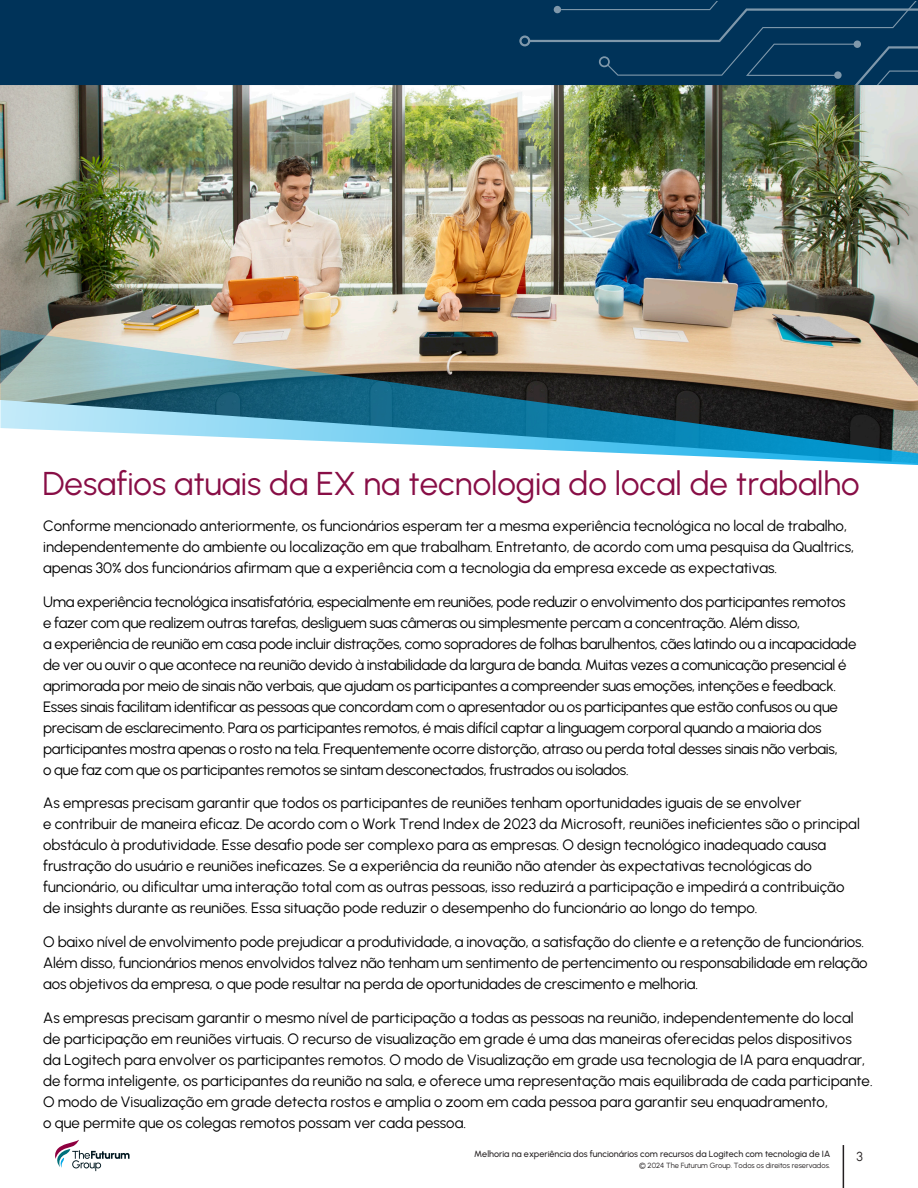
<style>
.page{position:relative;width:918px;height:1188px;background:#fff}
.page>*{position:absolute;margin:0;border:0;box-sizing:border-box;transform-origin:0 0}
.WH_Introduction_Header{font:33px "Urbanist";color:#880e46}
.footnote{font:15px/21px "Urbanist";color:#000001}
.footnote-2{font:15px/21px "Urbanist";letter-spacing:-.02em;color:#000001}
.t1{font:13.05px "Urbanist";color:#231f20}
.t2{font:9px "Urbanist";color:#231f20}
.t3{font:7.5px "Urbanist";color:#231f20}
</style>
<div class="page">
<div style="left:0;top:0;width:918px;height:85px;background:#003359"></div>
<svg style="left:519px;top:2px;width:399px;height:83px"></svg>
<svg style="left:55px;top:1140px;width:75px;height:31px"></svg>
<hr style="left:843px;top:1145px;width:1px;height:43px;background:#231f20">
<img style="left:0;top:85px;width:918px;height:244px">
<svg style="left:0;top:329px;width:918px;height:136px;background:#87a1a4"></svg>
<p class="WH_Introduction_Header" style="left:43px;top:462px;width:819px">Desafios atuais da EX na tecnologia do local de trabalho</p>
<p class="footnote" style="left:43px;top:515px;width:812px">Conforme mencionado anteriormente, os funcionários esperam ter a mesma experiência tecnológica no local de trabalho, independentemente do ambiente ou localização em que trabalham. Entretanto, de acordo com uma pesquisa da Qualtrics, apenas 30% dos funcionários afirmam que a experiência com a tecnologia da empresa excede as expectativas.</p>
<p class="footnote-2" style="left:43px;top:590px;width:815px">Uma experiência tecnológica insatisfatória, especialmente em reuniões, pode reduzir o envolvimento dos participantes remotos e fazer com que realizem outras tarefas, desliguem suas câmeras ou simplesmente percam a concentração. Além disso,<br>a experiência de reunião em casa pode incluir distrações, como sopradores de folhas barulhentos, cães latindo ou a incapacidade de ver ou ouvir o que acontece na reunião devido à instabilidade da largura de banda. Muitas vezes a comunicação presencial é aprimorada por meio de sinais não verbais, que ajudam os participantes a compreender suas emoções, intenções e feedback.<br>Esses sinais facilitam identificar as pessoas que concordam com o apresentador ou os participantes que estão confusos ou que precisam de esclarecimento. Para os participantes remotos, é mais difícil captar a linguagem corporal quando a maioria dos participantes mostra apenas o rosto na tela. Frequentemente ocorre distorção, atraso ou perda total desses sinais não verbais,<br>o que faz com que os participantes remotos se sintam desconectados, frustrados ou isolados.</p>
<p class="footnote" style="left:43px;top:792px;width:818px">As empresas precisam garantir que todos os participantes de reuniões tenham oportunidades iguais de se envolver<br>e contribuir de maneira eficaz. De acordo com o Work Trend Index de 2023 da Microsoft, reuniões ineficientes são o principal obstáculo à produtividade. Esse desafio pode ser complexo para as empresas. O design tecnológico inadequado causa frustração do usuário e reuniões ineficazes. Se a experiência da reunião não atender às expectativas tecnológicas do funcionário, ou dificultar uma interação total com as outras pessoas, isso reduzirá a participação e impedirá a contribuição de insights durante as reuniões. Essa situação pode reduzir o desempenho do funcionário ao longo do tempo.</p>
<p class="footnote" style="left:43px;top:931px;width:826px">O baixo nível de envolvimento pode prejudicar a produtividade, a inovação, a satisfação do cliente e a retenção de funcionários.<br>Além disso, funcionários menos envolvidos talvez não tenham um sentimento de pertencimento ou responsabilidade em relação aos objetivos da empresa, o que pode resultar na perda de oportunidades de crescimento e melhoria.</p>
<p class="footnote" style="left:43px;top:1007px;width:831px">As empresas precisam garantir o mesmo nível de participação a todas as pessoas na reunião, independentemente do local de participação em reuniões virtuais. O recurso de visualização em grade é uma das maneiras oferecidas pelos dispositivos da Logitech para envolver os participantes remotos. O modo de Visualização em grade usa tecnologia de IA para enquadrar, de forma inteligente, os participantes da reunião na sala, e oferece uma representação mais equilibrada de cada participante.<br>O modo de Visualização em grade detecta rostos e amplia o zoom em cada pessoa para garantir seu enquadramento,<br>o que permite que os colegas remotos possam ver cada pessoa.</p>
<p class="t2" style="left:474px;top:1148px;width:358px">Melhoria na experiência dos funcionários com recursos da Logitech com tecnologia de IA</p>
<p class="t1" style="left:856px;top:1148px;width:8px">3</p>
<p class="t3" style="left:639px;top:1160px;width:193px">© 2024 The Futurum Group. Todos os direitos reservados.</p>
</div>
